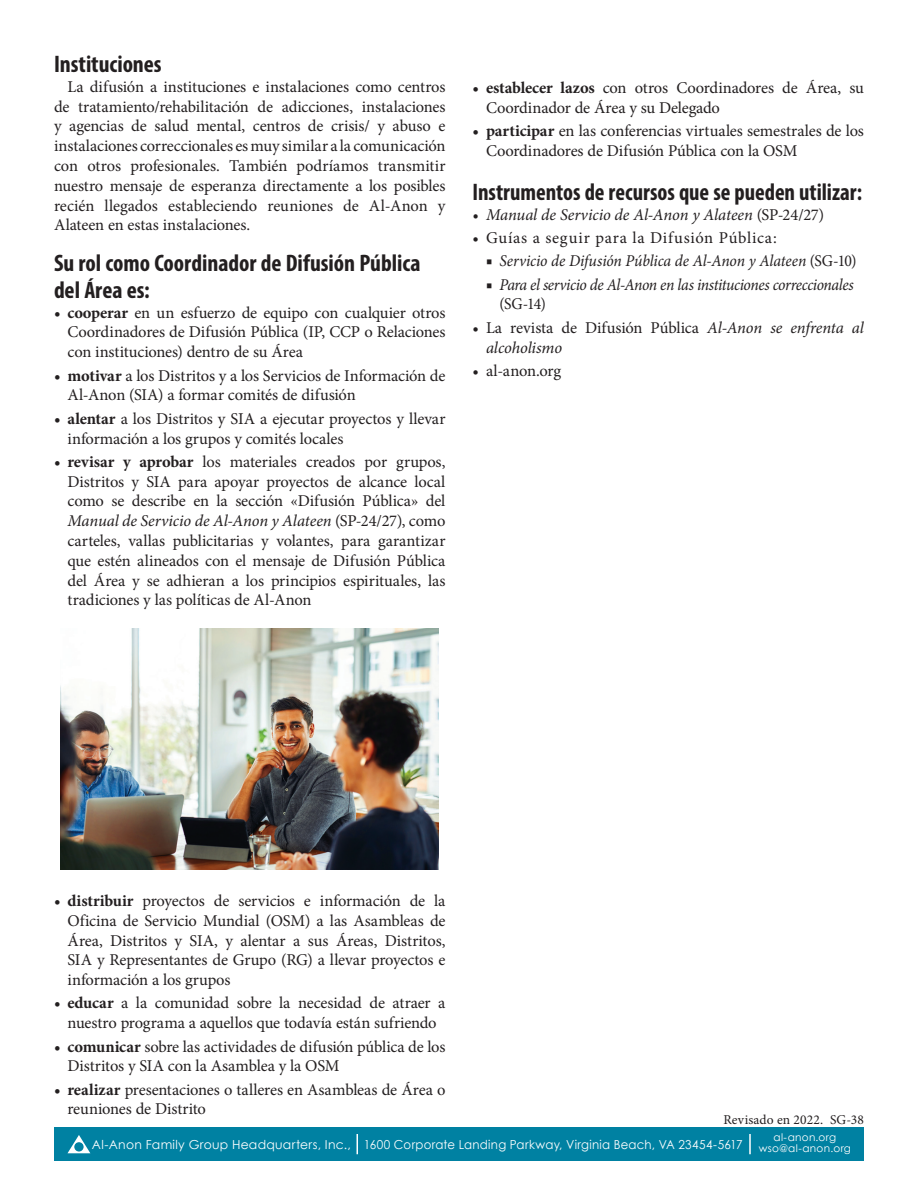
<style>
.page{position:relative;width:918px;height:1188px;background:#fff}
.page>*{position:absolute;margin:0;border:0;box-sizing:border-box;transform-origin:0 0}
.Header_2{font:700 condensed 24px/27px "Myriad Pro";color:#231f20}
.Header_2-2{font:700 condensed 24px "Myriad Pro";color:#231f20;scale:.96 1}
.Body_Copy{font:16.5px/19.8px "Minion Pro";letter-spacing:-.01em;color:#231f20}
.t1{font:italic 16.5px/19.8px "Minion Pro";letter-spacing:-.01em;color:#231f20}
.t2{font:italic 16.5px/19.8px "Minion Pro";letter-spacing:-.03em;color:#231f20;scale:.95 1}
.t3{font:italic 16.5px "Minion Pro";letter-spacing:-.01em;color:#231f20;scale:.95 1}
.Body_Copy-2{font:16.5px "Minion Pro";letter-spacing:.045em;color:#231f20}
.Body_Copy-3{font:13.5px "Minion Pro";letter-spacing:.01em;color:#231f20}
.t4{font:12.3px "Century Gothic";letter-spacing:.02em;color:#fff}
.t5{font:10.5px/10.5px "Century Gothic";letter-spacing:.025em;color:#fff;text-align:center}
.s1{font-weight:700}
.s2{font-style:italic}
.s3{font-style:normal}
</style>
<div class="page">
<div style="left:54px;top:1127px;width:810px;height:34px;background:#0081a2"></div>
<svg style="left:67px;top:1135px;width:23px;height:18px"></svg>
<svg style="left:357px;top:1134px;width:1px;height:20px"></svg>
<hr style="left:749px;top:1134px;width:2px;height:20px;background:#fff">
<img style="left:61px;top:629px;width:378px;height:240px">
<p class="Header_2" style="left:54px;top:50px;width:109px">Instituciones</p>
<p class="Body_Copy" style="left:54px;top:77px;width:393px;text-align:justify;text-indent:14px">La difusión a instituciones e instalaciones como centros de tratamiento/rehabilitación de adicciones, instalaciones y agencias de salud mental, centros de crisis/ y abuso e instalaciones correccionales es muy similar a la comunicación con otros profesionales. También podríamos transmitir nuestro mensaje de esperanza directamente a los posibles recién llegados estableciendo reuniones de Al‑Anon y Alateen en estas instalaciones.</p>
<p class="Header_2" style="left:54px;top:249px;width:368px">Su rol como Coordinador de Difusión Pública del Área es:</p>
<p class="Body_Copy" style="left:68px;top:303px;width:380px;text-align:justify;text-indent:-14px"><span class="s1">• cooperar</span> en un esfuerzo de equipo con cualquier otros Coordinadores de Difusión Pública (IP, CCP o Relaciones con instituciones) dentro de su Área</p>
<p class="Body_Copy" style="left:68px;top:366px;width:379px;text-indent:-14px"><span class="s1">• motivar</span> a los Distritos y a los Servicios de Información de<br>Al‑Anon (SIA) a formar comités de difusión</p>
<p class="Body_Copy" style="left:68px;top:409px;width:379px;text-indent:-14px"><span class="s1">• alentar</span> a los Distritos y SIA a ejecutar proyectos y llevar información a los grupos y comités locales</p>
<p class="Body_Copy" style="left:68px;top:452px;width:380px;text-align:justify;text-indent:-14px"><span class="s1">• revisar y aprobar</span> los materiales creados por grupos, Distritos y SIA para apoyar proyectos de alcance local como se describe en la sección «Difusión Pública» del <span class="s2">Manual de Servicio de Al‑Anon y Alateen</span> (SP‑24/27), como carteles, vallas publicitarias y volantes, para garantizar que estén alineados con el mensaje de Difusión Pública del Área y se adhieran a los principios espirituales, las tradiciones y las políticas de Al‑Anon</p>
<p class="Body_Copy" style="left:486px;top:78px;width:380px;text-indent:-14px"><span class="s1">• establecer lazos</span> con otros Coordinadores de Área, su<br>Coordinador de Área y su Delegado</p>
<p class="Body_Copy" style="left:486px;top:121px;width:380px;text-indent:-14px"><span class="s1">• participar</span> en las conferencias virtuales semestrales de los<br>Coordinadores de Difusión Pública con la OSM</p>
<p class="Header_2-2" style="left:472px;top:177px;width:407px">Instrumentos de recursos que se pueden utilizar:</p>
<p class="t1" style="left:472px;top:205px;width:353px">• Manual de Servicio de Al-Anon y Alateen <span class="s3">(SP-24/27)</span></p>
<p class="Body_Copy-2" style="left:472px;top:227px;width:306px">• Guías a seguir para la Difusión Pública:</p>
<p class="t3" style="left:486px;top:250px;width:392px"><span class="s3">■</span> Servicio de Difusión Pública de Al-Anon y Alateen <span class="s3">(SG-10)</span></p>
<p class="t2" style="left:500px;top:274px;width:374px;text-indent:-14px"><span class="s3">■</span> Para el servicio de Al-Anon en las instituciones correccionales <span class="s3">(SG-14)</span></p>
<p class="t1" style="left:486px;top:318px;width:379px;text-indent:-14px"><span class="s3">• La revista de Difusión Pública</span> Al-Anon se enfrenta al alcoholismo</p>
<p class="Body_Copy" style="left:472px;top:361px;width:90px">• al-anon.org</p>
<p class="Body_Copy" style="left:68px;top:891px;width:380px;text-align:justify;text-indent:-14px"><span class="s1">• distribuir</span> proyectos de servicios e información de la Oficina de Servicio Mundial (OSM) a las Asambleas de Área, Distritos y SIA, y alentar a sus Áreas, Distritos, SIA y Representantes de Grupo (RG) a llevar proyectos e información a los grupos</p>
<p class="Body_Copy" style="left:54px;top:993px;width:393px;text-align:center"><span class="s1">• educar</span> a la comunidad sobre la necesidad de atraer a nuestro programa a aquellos que todavía están sufriendo</p>
<p class="Body_Copy" style="left:68px;top:1036px;width:380px;text-indent:-14px"><span class="s1">• comunicar</span> sobre las actividades de difusión pública de los<br>Distritos y SIA con la Asamblea y la OSM</p>
<p class="Body_Copy" style="left:68px;top:1080px;width:380px;text-indent:-14px"><span class="s1">• realizar</span> presentaciones o talleres en Asambleas de Área o reuniones de Distrito</p>
<p class="Body_Copy-3" style="left:724px;top:1110px;width:142px">Revisado en 2022. SG-38</p>
<p class="t4" style="left:92px;top:1137px;width:652px">Al‑Anon Family Group Headquarters, Inc., 1600 Corporate Landing Parkway, Virginia Beach, VA 23454-5617</p>
<p class="t5" style="left:759px;top:1132px;width:94px">al‑anon.org wso@al‑anon.org</p>
</div>
